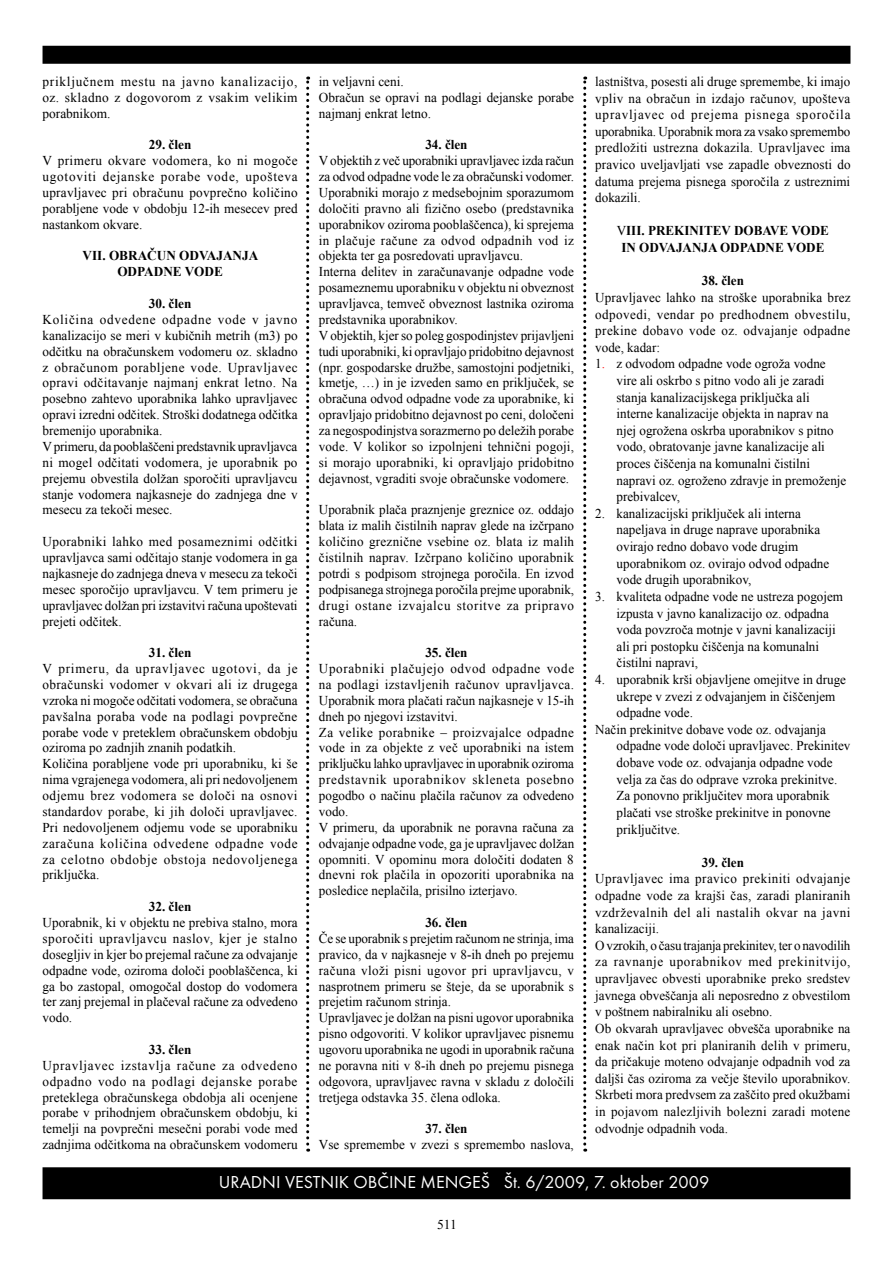
<style>
.page{position:relative;width:893px;height:1263px;background:#fff}
.page>*{position:absolute;margin:0;border:0;box-sizing:border-box;transform-origin:0 0}
.t1{font:18px "Futura TEE";color:#fff}
.t2{font:13.5px/15.9px "Times New Roman";color:#000}
.t3{font:13.5px/15.9px "Times New Roman";letter-spacing:.02em;color:#000}
.t4{font:700 13.5px/15.9px "Times New Roman";color:#000;text-align:center}
.s1{font-weight:400}
.s2{color:#f00}
</style>
<div class="page">
<div style="left:43px;top:1168px;width:807px;height:30px;background:#000"></div>
<div style="left:43px;top:1167px;width:807px;height:32px;border:2px solid #000"></div>
<div style="left:43px;top:46px;width:807px;height:18px;background:#000"></div>
<svg style="left:306px;top:77px;width:3px;height:1074px"></svg>
<svg style="left:583px;top:77px;width:3px;height:1074px"></svg>
<p class="t2" style="left:43px;top:73px;width:257px;text-align:justify">priključnem mestu na javno kanalizacijo, oz. skladno z dogovorom z vsakim velikim porabnikom.</p>
<p class="t4" style="left:149px;top:137px;width:44px">29. člen</p>
<p class="t2" style="left:43px;top:153px;width:257px;text-align:justify">V primeru okvare vodomera, ko ni mogoče ugotoviti dejanske porabe vode, upošteva upravljavec pri obračunu povprečno količino porabljene vode v obdobju 12-ih mesecev pred nastankom okvare.</p>
<p class="t4" style="left:83px;top:248px;width:177px">VII. OBRAČUN ODVAJANJA<br>ODPADNE VODE</p>
<p class="t4" style="left:149px;top:295px;width:44px">30. člen</p>
<p class="t2" style="left:43px;top:311px;width:257px">Količina odvedene odpadne vode v javno kanalizacijo se meri v kubičnih metrih (m3) po odčitku na obračunskem vodomeru oz. skladno z obračunom porabljene vode. Upravljavec opravi odčitavanje najmanj enkrat letno. Na posebno zahtevo uporabnika lahko upravljavec opravi izredni odčitek. Stroški dodatnega odčitka bremenijo uporabnika.<br>V primeru, da pooblaščeni predstavnik upravljavca ni mogel odčitati vodomera, je uporabnik po prejemu obvestila dolžan sporočiti upravljavcu stanje vodomera najkasneje do zadnjega dne v mesecu za tekoči mesec.</p>
<p class="t2" style="left:43px;top:533px;width:257px;text-align:justify">Uporabniki lahko med posameznimi odčitki upravljavca sami odčitajo stanje vodomera in ga najkasneje do zadnjega dneva v mesecu za tekoči mesec sporočijo upravljavcu. V tem primeru je upravljavec dolžan pri izstavitvi računa upoštevati prejeti odčitek.</p>
<p class="t4" style="left:149px;top:644px;width:44px">31. člen</p>
<p class="t3" style="left:43px;top:660px;width:257px">V primeru, da upravljavec ugotovi, da je obračunski vodomer v okvari ali iz drugega vzroka ni mogoče odčitati vodomera, se obračuna pavšalna poraba vode na podlagi povprečne porabe vode v preteklem obračunskem obdobju oziroma po zadnjih znanih podatkih.<br>Količina porabljene vode pri uporabniku, ki še nima vgrajenega vodomera, ali pri nedovoljenem odjemu brez vodomera se določi na osnovi standardov porabe, ki jih določi upravljavec.<br>Pri nedovoljenem odjemu vode se uporabniku zaračuna količina odvedene odpadne vode za celotno obdobje obstoja nedovoljenega priključka.</p>
<p class="t4" style="left:149px;top:898px;width:44px">32. člen</p>
<p class="t2" style="left:43px;top:914px;width:257px;text-align:justify">Uporabnik, ki v objektu ne prebiva stalno, mora sporočiti upravljavcu naslov, kjer je stalno dosegljiv in kjer bo prejemal račune za odvajanje odpadne vode, oziroma določi pooblaščenca, ki ga bo zastopal, omogočal dostop do vodomera ter zanj prejemal in plačeval račune za odvedeno vodo.</p>
<p class="t4" style="left:149px;top:1041px;width:44px">33. člen</p>
<p class="t2" style="left:43px;top:1057px;width:257px;text-align:justify">Upravljavec izstavlja račune za odvedeno odpadno vodo na podlagi dejanske porabe preteklega obračunskega obdobja ali ocenjene porabe v prihodnjem obračunskem obdobju, ki temelji na povprečni mesečni porabi vode med zadnjima odčitkoma na obračunskem vodomeru</p>
<p class="t2" style="left:319px;top:73px;width:257px">in veljavni ceni.<br>Obračun se opravi na podlagi dejanske porabe najmanj enkrat letno.</p>
<p class="t4" style="left:425px;top:137px;width:44px">34. člen</p>
<p class="t2" style="left:319px;top:153px;width:257px">V objektih z več uporabniki upravljavec izda račun za odvod odpadne vode le za obračunski vodomer.<br>Uporabniki morajo z medsebojnim sporazumom določiti pravno ali fizično osebo (predstavnika uporabnikov oziroma pooblaščenca), ki sprejema in plačuje račune za odvod odpadnih vod iz objekta ter ga posredovati upravljavcu.<br>Interna delitev in zaračunavanje odpadne vode posameznemu uporabniku v objektu ni obveznost upravljavca, temveč obveznost lastnika oziroma predstavnika uporabnikov.<br>V objektih, kjer so poleg gospodinjstev prijavljeni tudi uporabniki, ki opravljajo pridobitno dejavnost (npr. gospodarske družbe, samostojni podjetniki, kmetje, …) in je izveden samo en priključek, se obračuna odvod odpadne vode za uporabnike, ki opravljajo pridobitno dejavnost po ceni, določeni za negospodinjstva sorazmerno po deležih porabe vode. V kolikor so izpolnjeni tehnični pogoji, si morajo uporabniki, ki opravljajo pridobitno dejavnost, vgraditi svoje obračunske vodomere.</p>
<p class="t2" style="left:319px;top:502px;width:257px;text-align:justify">Uporabnik plača praznjenje greznice oz. oddajo blata iz malih čistilnih naprav glede na izčrpano količino greznične vsebine oz. blata iz malih čistilnih naprav. Izčrpano količino uporabnik potrdi s podpisom strojnega poročila. En izvod podpisanega strojnega poročila prejme uporabnik, drugi ostane izvajalcu storitve za pripravo računa.</p>
<p class="t4" style="left:425px;top:644px;width:44px">35. člen</p>
<p class="t2" style="left:319px;top:660px;width:257px">Uporabniki plačujejo odvod odpadne vode na podlagi izstavljenih računov upravljavca.<br>Uporabnik mora plačati račun najkasneje v 15-ih dneh po njegovi izstavitvi.<br>Za velike porabnike – proizvajalce odpadne vode in za objekte z več uporabniki na istem priključku lahko upravljavec in uporabnik oziroma predstavnik uporabnikov skleneta posebno pogodbo o načinu plačila računov za odvedeno vodo.<br>V primeru, da uporabnik ne poravna računa za odvajanje odpadne vode, ga je upravljavec dolžan opomniti. V opominu mora določiti dodaten 8 dnevni rok plačila in opozoriti uporabnika na posledice neplačila, prisilno izterjavo.</p>
<p class="t4" style="left:425px;top:914px;width:44px">36. člen</p>
<p class="t2" style="left:319px;top:930px;width:257px">Če se uporabnik s prejetim računom ne strinja, ima pravico, da v najkasneje v 8-ih dneh po prejemu računa vloži pisni ugovor pri upravljavcu, v nasprotnem primeru se šteje, da se uporabnik s prejetim računom strinja.<br>Upravljavec je dolžan na pisni ugovor uporabnika pisno odgovoriti. V kolikor upravljavec pisnemu ugovoru uporabnika ne ugodi in uporabnik računa ne poravna niti v 8-ih dneh po prejemu pisnega odgovora, upravljavec ravna v skladu z določili tretjega odstavka 35. člena odloka.</p>
<p class="t4" style="left:425px;top:1120px;width:44px">37. člen</p>
<p class="t2" style="left:319px;top:1136px;width:256px">Vse spremembe v zvezi s spremembo naslova,</p>
<p class="t2" style="left:595px;top:73px;width:257px;line-height:16.6px;text-align:justify">lastništva, posesti ali druge spremembe, ki imajo vpliv na obračun in izdajo računov, upošteva upravljavec od prejema pisnega sporočila uporabnika. Uporabnik mora za vsako spremembo predložiti ustrezna dokazila. Upravljavec ima pravico uveljavljati vse zapadle obveznosti do datuma prejema pisnega sporočila z ustreznimi dokazili.</p>
<p class="t4" style="left:617px;top:222px;width:214px;line-height:16.6px"><span class="s1">V</span>III. PREKINITEV DOBAVE VODE<br>IN ODVAJANJA ODPADNE VODE</p>
<p class="t4" style="left:702px;top:272px;width:44px">38. člen</p>
<p class="t2" style="left:595px;top:289px;width:257px;line-height:16.6px;text-align:justify">Upravljavec lahko na stroške uporabnika brez odpovedi, vendar po predhodnem obvestilu, prekine dobavo vode oz. odvajanje odpadne vode, kadar:</p>
<p class="t2" style="left:617px;top:355px;width:231px;line-height:16.6px;text-indent:-21px">1<span class="s2">.</span> z odvodom odpadne vode ogroža vodne vire ali oskrbo s pitno vodo ali je zaradi stanja kanalizacijskega priključka ali interne kanalizacije objekta in naprav na njej ogrožena oskrba uporabnikov s pitno vodo, obratovanje javne kanalizacije ali proces čiščenja na komunalni čistilni napravi oz. ogroženo zdravje in premoženje prebivalcev,</p>
<p class="t2" style="left:617px;top:505px;width:214px;line-height:16.6px;text-indent:-21px">2. kanalizacijski priključek ali interna napeljava in druge naprave uporabnika ovirajo redno dobavo vode drugim uporabnikom oz. ovirajo odvod odpadne vode drugih uporabnikov,</p>
<p class="t2" style="left:617px;top:588px;width:228px;line-height:16.6px;text-indent:-21px">3. kvaliteta odpadne vode ne ustreza pogojem izpusta v javno kanalizacijo oz. odpadna voda povzroča motnje v javni kanalizaciji ali pri postopku čiščenja na komunalni čistilni napravi,</p>
<p class="t2" style="left:595px;top:671px;width:252px">4. uporabnik krši objavljene omejitve in druge</p>
<p class="t2" style="left:617px;top:688px;width:220px">ukrepe v zvezi z odvajanjem in čiščenjem</p>
<p class="t2" style="left:617px;top:704px;width:78px">odpadne vode.</p>
<p class="t2" style="left:595px;top:721px;width:232px">Način prekinitve dobave vode oz. odvajanja</p>
<p class="t2" style="left:617px;top:738px;width:235px">odpadne vode določi upravljavec. Prekinitev</p>
<p class="t2" style="left:617px;top:754px;width:218px">dobave vode oz. odvajanja odpadne vode</p>
<p class="t2" style="left:617px;top:771px;width:222px">velja za čas do odprave vzroka prekinitve.</p>
<p class="t2" style="left:617px;top:788px;width:215px">Za ponovno priključitev mora uporabnik</p>
<p class="t2" style="left:617px;top:804px;width:216px">plačati vse stroške prekinitve in ponovne</p>
<p class="t2" style="left:617px;top:821px;width:65px">priključitve.</p>
<p class="t4" style="left:702px;top:854px;width:44px">39. člen</p>
<p class="t2" style="left:595px;top:870px;width:257px;line-height:16.6px">Upravljavec ima pravico prekiniti odvajanje odpadne vode za krajši čas, zaradi planiranih vzdrževalnih del ali nastalih okvar na javni kanalizaciji.<br>O vzrokih, o času trajanja prekinitev, ter o navodilih za ravnanje uporabnikov med prekinitvijo, upravljavec obvesti uporabnike preko sredstev javnega obveščanja ali neposredno z obvestilom v poštnem nabiralniku ali osebno.<br>Ob okvarah upravljavec obvešča uporabnike na enak način kot pri planiranih delih v primeru, da pričakuje moteno odvajanje odpadnih vod za daljši čas oziroma za večje število uporabnikov.<br>Skrbeti mora predvsem za zaščito pred okužbami in pojavom nalezljivih bolezni zaradi motene odvodnje odpadnih voda.</p>
<h1 class="t1" style="left:219px;top:1171px;width:492px">URADNI VESTNIK OBČINE MENGEŠ Št. 6/2009, 7. oktober 2009</h1>
<p class="t2" style="left:437px;top:1217px;width:21px">511</p>
</div>
